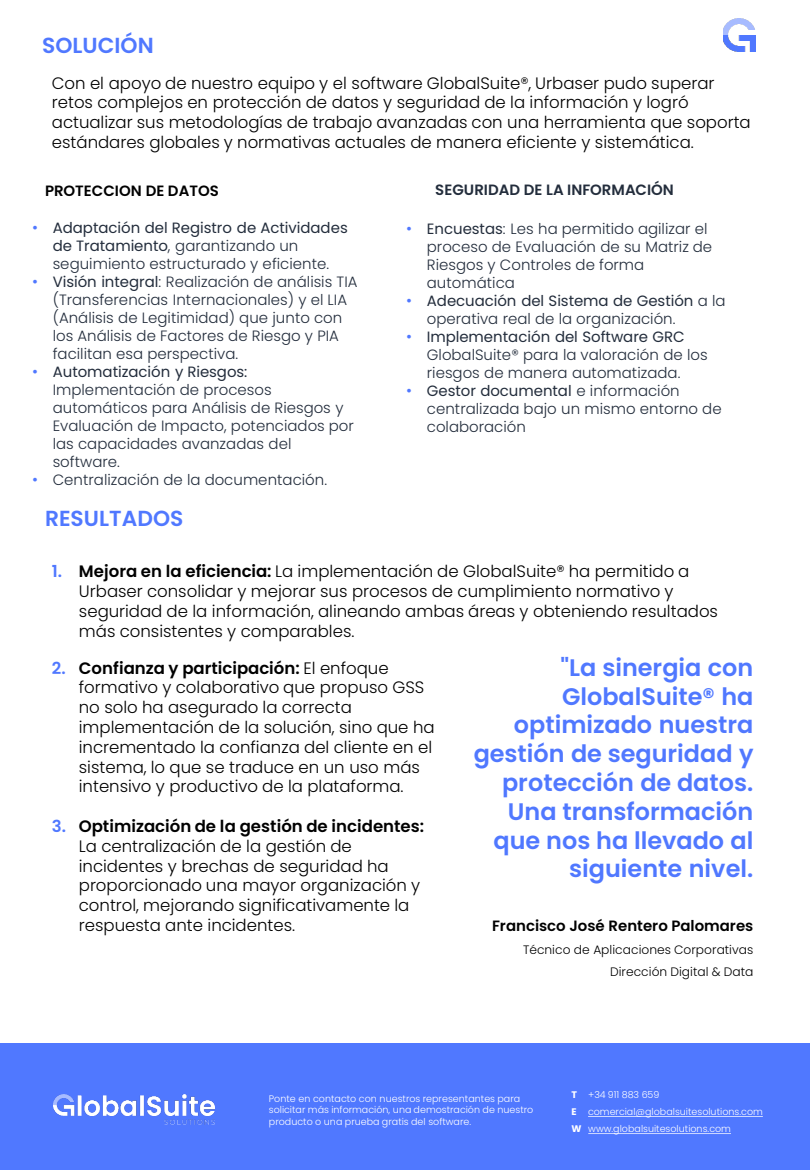
<style>
.page{position:relative;width:810px;height:1170px;background:#fff}
.page>*{position:absolute;margin:0;border:0;box-sizing:border-box;transform-origin:0 0}
.t1{font:600 24px/28.8px "Poppins";color:#5078ff;text-align:right}
.t2{font:600 21.75px "Poppins";color:#5078ff}
.t3{font:300 16.5px/19.8px "Poppins";color:#000}
.t4{font:300 15px/18px "Poppins";color:#232d3c}
.t5{font:600 15px "Poppins";color:#000}
.t6{font:600 15px "Poppins";color:#232d3c}
.t7{font:13.65px "Arial";letter-spacing:-.005em;color:#fff}
.t8{font:300 12.3px "Poppins";color:#000}
.t9{font:300 9.6px/11.4px "Poppins";color:#fff}
.s1{font-family:"Arial";font-weight:400;color:#5078ff}
.s2{font-weight:400}
.s3{font-weight:600;color:#5078ff}
.s4{font-weight:600}
.s5{font-weight:700}
</style>
<div class="page">
<div style="left:0;top:1044px;width:810px;height:126px;background:#5078ff"></div>
<svg style="left:588px;top:1116px;width:175px;height:1px"></svg>
<svg style="left:588px;top:1133px;width:143px;height:1px"></svg>
<img style="left:53px;top:1094px;width:161px;height:31px">
<img style="left:723px;top:18px;width:33px;height:33px">
<p class="t2" style="left:42px;top:33px;width:113px">SOLUCIÓN</p>
<p class="t3" style="left:52px;top:73px;width:700px">Con el apoyo de nuestro equipo y el software GlobalSuite®, Urbaser pudo superar retos complejos en protección de datos y seguridad de la información y logró actualizar sus metodologías de trabajo avanzadas con una herramienta que soporta estándares globales y normativas actuales de manera eficiente y sistemática.</p>
<p class="t5" style="left:45px;top:182px;width:175px">PROTECCION DE DATOS</p>
<p class="t6" style="left:435px;top:181px;width:240px">SEGURIDAD DE LA INFORMACIÓN</p>
<p class="t4" style="left:53px;top:219px;width:297px;text-indent:-20px"><span class="s1">•</span> <span class="s2">Adaptación del Registro de Actividades de Tratamiento</span>, garantizando un seguimiento estructurado y eficiente.</p>
<p class="t4" style="left:53px;top:273px;width:306px;text-indent:-20px"><span class="s1">•</span> <span class="s2">Visión integral</span>: Realización de análisis TIA (Transferencias Internacionales) y el LIA (Análisis de Legitimidad) que junto con los Análisis de Factores de Riesgo y PIA facilitan esa perspectiva.</p>
<p class="t4" style="left:53px;top:363px;width:303px;text-indent:-20px"><span class="s1">•</span> <span class="s2">Automatización y Riesgos:<br></span>Implementación de procesos automáticos para Análisis de Riesgos y<br>Evaluación de Impacto, potenciados por las capacidades avanzadas del software.</p>
<p class="t4" style="left:32px;top:471px;width:296px"><span class="s1">•</span> Centralización de la documentación.</p>
<p class="t2" style="left:45px;top:505px;width:140px">RESULTADOS</p>
<p class="t4" style="left:427px;top:220px;width:287px;text-indent:-20px"><span class="s1">•</span> <span class="s2">Encuestas</span>: Les ha permitido agilizar el proceso de Evaluación de su Matriz de<br>Riesgos y Controles de forma automática</p>
<p class="t4" style="left:427px;top:292px;width:300px;text-indent:-20px"><span class="s1">•</span> <span class="s2">Adecuación del Sistema de Gestión</span> a la operativa real de la organización.</p>
<p class="t4" style="left:427px;top:328px;width:282px;text-indent:-20px"><span class="s1">•</span> <span class="s2">Implementación del Software GRC<br></span>GlobalSuite® para la valoración de los riesgos de manera automatizada.</p>
<p class="t4" style="left:427px;top:382px;width:296px;text-indent:-20px"><span class="s1">•</span> <span class="s2">Gestor documental</span> e información centralizada bajo un mismo entorno de colaboración</p>
<p class="t3" style="left:79px;top:561px;width:641px;text-indent:-27px"><span class="s3">1.</span> <span class="s4">Mejora en la eficiencia:</span> La implementación de GlobalSuite® ha permitido a Urbaser consolidar y mejorar sus procesos de cumplimiento normativo y seguridad de la información, alineando ambas áreas y obteniendo resultados más consistentes y comparables.</p>
<p class="t3" style="left:79px;top:658px;width:357px;text-indent:-27px"><span class="s3">2.</span> <span class="s4">Confianza y participación:</span> El enfoque formativo y colaborativo que propuso GSS no solo ha asegurado la correcta implementación de la solución, sino que ha incrementado la confianza del cliente en el sistema, lo que se traduce en un uso más intensivo y productivo de la plataforma.</p>
<p class="t3" style="left:79px;top:816px;width:347px;text-indent:-27px"><span class="s3">3.</span> <span class="s4">Optimización de la gestión de incidentes:<br></span>La centralización de la gestión de incidentes y brechas de seguridad ha proporcionado una mayor organización y control, mejorando significativamente la respuesta ante incidentes.</p>
<p class="t1" style="left:474px;top:653px;width:281px">"La sinergia con<br>GlobalSuite® ha optimizado nuestra gestión de seguridad y protección de datos.<br>Una transformación que nos ha llevado al siguiente nivel.</p>
<p class="t5" style="left:492px;top:917px;width:263px">Francisco José Rentero Palomares</p>
<p class="t8" style="left:523px;top:943px;width:232px">Técnico de Aplicaciones Corporativas</p>
<p class="t8" style="left:610px;top:965px;width:145px">Dirección Digital &amp; Data</p>
<p class="t9" style="left:572px;top:1089px;width:90px"><span class="s5">T</span> +34 911 883 659</p>
<p class="t9" style="left:572px;top:1106px;width:193px"><span class="s5">E</span> comercial@globalsuitesolutions.com</p>
<p class="t9" style="left:572px;top:1123px;width:161px"><span class="s5">W</span> www.globalsuitesolutions.com</p>
<p class="t9" style="left:269px;top:1093px;width:266px">Ponte en contacto con nuestros representantes para solicitar más información, una demostración de nuestro producto o una prueba gratis del software.</p>
<p class="t7" style="left:528px;top:1105px;width:202px">W www.globalsuitesolutions.com</p>
</div>
